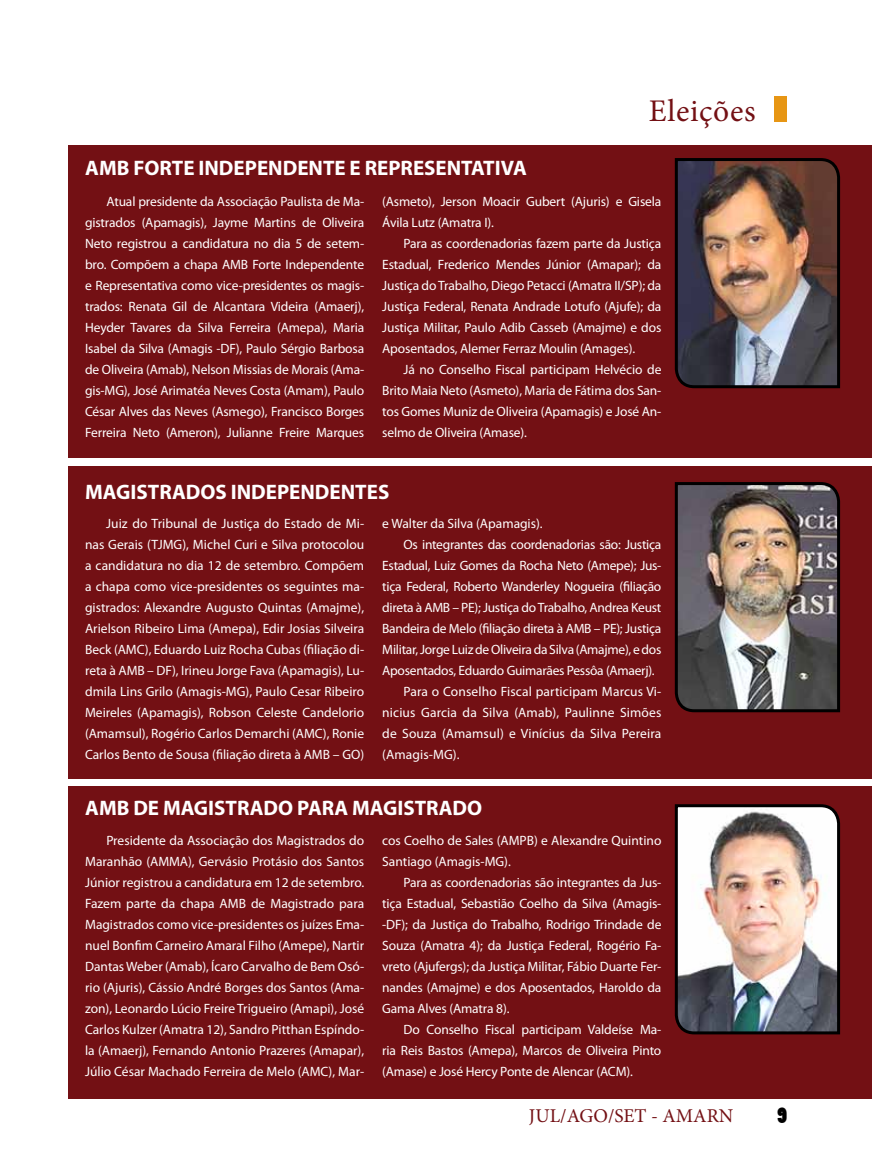
<style>
.page{position:relative;width:872px;height:1170px;background:#fff}
.page>*{position:absolute;margin:0;border:0;box-sizing:border-box;transform-origin:0 0}
.t1{font:31.5px "Minion Pro";letter-spacing:.02em;color:#731014}
.t2{font:700 21px "Myriad Pro";color:#fff}
.t3{font:21px "Poplar Std";color:#000}
.t4{font:19.5px "Minion Pro";color:#731014}
.t5{font:13.5px/21px "Myriad Pro";letter-spacing:-.01em;color:#fff;text-align:justify}
.t6{font:13.5px "Myriad Pro";letter-spacing:.01em;color:#fff}
</style>
<div class="page">
<div style="left:774px;top:96px;width:13px;height:26px;background:#e79614"></div>
<div style="left:68px;top:145px;width:804px;height:312px;background:#731014"></div>
<div style="left:68px;top:466px;width:804px;height:312px;background:#731014"></div>
<img style="left:674px;top:158px;width:167px;height:231px">
<div style="left:68px;top:786px;width:804px;height:312px;background:#731014"></div>
<img style="left:674px;top:804px;width:167px;height:231px">
<img style="left:674px;top:482px;width:167px;height:231px">
<h2 class="t2" style="left:85px;top:155px;width:443px">AMB FORTE INDEPENDENTE E REPRESENTATIVA</h2>
<h1 class="t1" style="left:649px;top:90px;width:108px">Eleições</h1>
<p class="t5" style="left:85px;top:191px;width:281px;text-indent:21px">Atual presidente da Associação Paulista de Ma&shy;gistrados (Apamagis), Jayme Martins de Oliveira Neto registrou a candidatura no dia 5 de setem&shy;bro. Compõem a chapa AMB Forte Independente e Representativa como vice-presidentes os magis&shy;trados: Renata Gil de Alcantara Videira (Amaerj), Heyder Tavares da Silva Ferreira (Amepa), Maria Isabel da Silva (Amagis -DF), Paulo Sérgio Barbosa de Oliveira (Amab), Nelson Missias de Morais (Ama&shy;gis-MG), José Arimatéa Neves Costa (Amam), Paulo César Alves das Neves (Asmego), Francisco Borges Ferreira Neto (Ameron), Julianne Freire Marques</p>
<p class="t5" style="left:382px;top:191px;width:281px">(Asmeto), Jerson Moacir Gubert (Ajuris) e Gisela<br>Ávila Lutz (Amatra I).</p>
<p class="t5" style="left:382px;top:233px;width:281px;text-indent:21px">Para as coordenadorias fazem parte da Justiça Estadual, Frederico Mendes Júnior (Amapar); da Justiça do Trabalho, Diego Petacci (Amatra II/SP); da Justiça Federal, Renata Andrade Lotufo (Ajufe); da Justiça Militar, Paulo Adib Casseb (Amajme) e dos Aposentados, Alemer Ferraz Moulin (Amages).</p>
<p class="t5" style="left:382px;top:359px;width:281px;text-indent:21px">Já no Conselho Fiscal participam Helvécio de Brito Maia Neto (Asmeto), Maria de Fátima dos San&shy;tos Gomes Muniz de Oliveira (Apamagis) e José An&shy;selmo de Oliveira (Amase).</p>
<h2 class="t2" style="left:85px;top:478px;width:305px">MAGISTRADOS INDEPENDENTES</h2>
<p class="t5" style="left:85px;top:512px;width:281px;text-indent:21px">Juiz do Tribunal de Justiça do Estado de Mi&shy;nas Gerais (TJMG), Michel Curi e Silva protocolou a candidatura no dia 12 de setembro. Compõem a chapa como vice-presidentes os seguintes ma&shy;gistrados: Alexandre Augusto Quintas (Amajme), Arielson Ribeiro Lima (Amepa), Edir Josias Silveira Beck (AMC), Eduardo Luiz Rocha Cubas (filiação di&shy;reta à AMB – DF), Irineu Jorge Fava (Apamagis), Lu&shy;dmila Lins Grilo (Amagis-MG), Paulo Cesar Ribeiro Meireles (Apamagis), Robson Celeste Candelorio (Amamsul), Rogério Carlos Demarchi (AMC), Ronie Carlos Bento de Sousa (filiação direta à AMB – GO)</p>
<p class="t5" style="left:382px;top:512px;width:162px">e Walter da Silva (Apamagis).</p>
<p class="t5" style="left:403px;top:533px;width:259px">Os integrantes das coordenadorias são: Justiça</p>
<p class="t5" style="left:382px;top:554px;width:281px">Estadual, Luiz Gomes da Rocha Neto (Amepe); Jus-</p>
<p class="t5" style="left:382px;top:575px;width:281px">tiça Federal, Roberto Wanderley Nogueira (filiação</p>
<p class="t5" style="left:382px;top:596px;width:281px">direta à AMB – PE); Justiça do Trabalho, Andrea Keust</p>
<p class="t5" style="left:382px;top:617px;width:281px">Bandeira de Melo (filiação direta à AMB – PE); Justiça</p>
<p class="t5" style="left:382px;top:638px;width:281px">Militar, Jorge Luiz de Oliveira da Silva (Amajme), e dos</p>
<p class="t5" style="left:382px;top:659px;width:274px">Aposentados, Eduardo Guimarães Pessôa (Amaerj).</p>
<p class="t6" style="left:403px;top:683px;width:259px">Para o Conselho Fiscal participam Marcus Vi-</p>
<p class="t6" style="left:382px;top:704px;width:281px">nicius Garcia da Silva (Amab), Paulinne Simões</p>
<p class="t6" style="left:382px;top:725px;width:281px">de Souza (Amamsul) e Vinícius da Silva Pereira</p>
<p class="t5" style="left:382px;top:743px;width:79px">(Amagis-MG).</p>
<h2 class="t2" style="left:85px;top:794px;width:398px">AMB DE MAGISTRADO PARA MAGISTRADO</h2>
<p class="t5" style="left:85px;top:829px;width:281px;text-indent:21px">Presidente da Associação dos Magistrados do Maranhão (AMMA), Gervásio Protásio dos Santos Júnior registrou a candidatura em 12 de setembro.<br>Fazem parte da chapa AMB de Magistrado para Magistrados como vice-presidentes os juízes Ema&shy;nuel Bonfim Carneiro Amaral Filho (Amepe), Nartir Dantas Weber (Amab), Ícaro Carvalho de Bem Osó&shy;rio (Ajuris), Cássio André Borges dos Santos (Ama&shy;zon), Leonardo Lúcio Freire Trigueiro (Amapi), José Carlos Kulzer (Amatra 12), Sandro Pitthan Espíndo&shy;la (Amaerj), Fernando Antonio Prazeres (Amapar), Júlio César Machado Ferreira de Melo (AMC), Mar-</p>
<p class="t5" style="left:382px;top:829px;width:281px">cos Coelho de Sales (AMPB) e Alexandre Quintino<br>Santiago (Amagis-MG).</p>
<p class="t5" style="left:382px;top:871px;width:281px;text-indent:21px">Para as coordenadorias são integrantes da Jus&shy;tiça Estadual, Sebastião Coelho da Silva (Amagis--DF); da Justiça do Trabalho, Rodrigo Trindade de Souza (Amatra 4); da Justiça Federal, Rogério Fa&shy;vreto (Ajufergs); da Justiça Militar, Fábio Duarte Fer&shy;nandes (Amajme) e dos Aposentados, Haroldo da Gama Alves (Amatra 8).</p>
<p class="t5" style="left:382px;top:1018px;width:281px;text-indent:21px">Do Conselho Fiscal participam Valdeíse Ma&shy;ria Reis Bastos (Amepa), Marcos de Oliveira Pinto (Amase) e José Hercy Ponte de Alencar (ACM).</p>
<h3 class="t4" style="left:529px;top:1103px;width:206px">JUL/AGO/SET - AMARN</h3>
<h2 class="t3" style="left:777px;top:1103px;width:11px">9</h2>
</div>
